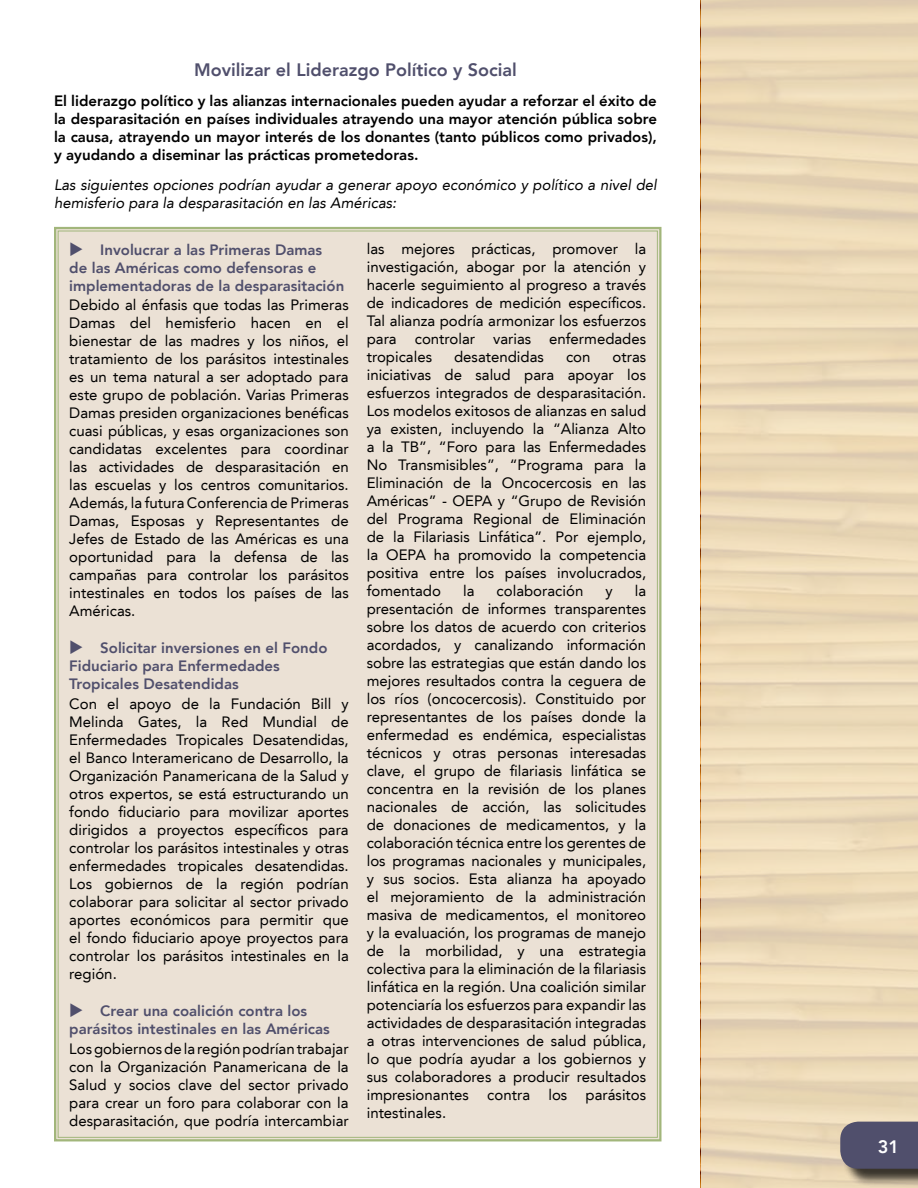
<style>
.page{position:relative;width:918px;height:1188px;background:#fff}
.page>*{position:absolute;margin:0;border:0;box-sizing:border-box;transform-origin:0 0}
.t1{font:800 18px "Avenir LT";color:#504f6c}
.t2{font:800 18px "Avenir LT";color:#fff}
.t3{font:15px/18px "Avenir LT";color:#000;text-align:justify}
.t4{font:800 15px/18px "Avenir LT";color:#000;text-align:justify}
.t5{font:800 15px/18px "Avenir LT";color:#504f6c}
.t6{font:italic 15px/18px "Avenir LT";color:#000}
</style>
<div class="page">
<svg style="left:701px;top:0;width:217px;height:1188px;background:#ebd8b7"></svg>
<div style="left:843px;top:1124px;width:75px;height:64px;background:#000;opacity:.75"></div>
<div style="left:840px;top:1122px;width:78px;height:47px;background:#504f6c"></div>
<div style="left:54px;top:226px;width:608px;height:916px;background:#ebe1d5"></div>
<p class="t1" style="left:194px;top:60px;width:324px">Movilizar el Liderazgo Político y Social</p>
<p class="t4" style="left:54px;top:92px;width:605px">El liderazgo político y las alianzas internacionales pueden ayudar a reforzar el éxito de la desparasitación en países individuales atrayendo una mayor atención pública sobre la causa, atrayendo un mayor interés de los donantes (tanto públicos como privados), y ayudando a diseminar las prácticas prometedoras.</p>
<p class="t6" style="left:54px;top:176px;width:604px">Las siguientes opciones podrían ayudar a generar apoyo económico y político a nivel del hemisferio para la desparasitación en las Américas:</p>
<p class="t5" style="left:69px;top:241px;width:277px">◆ Involucrar a las Primeras Damas<br>de las Américas como defensoras e implementadoras de la desparasitación</p>
<p class="t3" style="left:69px;top:296px;width:281px">Debido al énfasis que todas las Primeras Damas del hemisferio hacen en el bienestar de las madres y los niños, el tratamiento de los parásitos intestinales es un tema natural a ser adoptado para este grupo de población. Varias Primeras Damas presiden organizaciones benéficas cuasi públicas, y esas organizaciones son candidatas excelentes para coordinar las actividades de desparasitación en las escuelas y los centros comunitarios.<br>Además, la futura Conferencia de Primeras Damas, Esposas y Representantes de Jefes de Estado de las Américas es una oportunidad para la defensa de las campañas para controlar los parásitos intestinales en todos los países de las Américas.</p>
<p class="t5" style="left:69px;top:639px;width:260px">◆ Solicitar inversiones en el Fondo<br>Fiduciario para Enfermedades<br>Tropicales Desatendidas</p>
<p class="t3" style="left:69px;top:695px;width:281px">Con el apoyo de la Fundación Bill y Melinda Gates, la Red Mundial de Enfermedades Tropicales Desatendidas, el Banco Interamericano de Desarrollo, la Organización Panamericana de la Salud y otros expertos, se está estructurando un fondo fiduciario para movilizar aportes dirigidos a proyectos específicos para controlar los parásitos intestinales y otras enfermedades tropicales desatendidas.<br>Los gobiernos de la región podrían colaborar para solicitar al sector privado aportes económicos para permitir que el fondo fiduciario apoye proyectos para controlar los parásitos intestinales en la región.</p>
<p class="t5" style="left:69px;top:1002px;width:262px">◆ Crear una coalición contra los parásitos intestinales en las Américas</p>
<p class="t3" style="left:69px;top:1039px;width:281px">Los gobiernos de la región podrían trabajar con la Organización Panamericana de la Salud y socios clave del sector privado para crear un foro para colaborar con la desparasitación, que podría intercambiar</p>
<p class="t3" style="left:367px;top:239px;width:281px">las mejores prácticas, promover la investigación, abogar por la atención y hacerle seguimiento al progreso a través de indicadores de medición específicos.<br>Tal alianza podría armonizar los esfuerzos para controlar varias enfermedades tropicales</p>
<p class="t3" style="left:454px;top:347px;width:91px">desatendidas</p>
<p class="t3" style="left:566px;top:347px;width:26px">con</p>
<p class="t3" style="left:367px;top:347px;width:281px;text-indent:246px">otras iniciativas de salud para apoyar los esfuerzos integrados de desparasitación.<br>Los modelos exitosos de alianzas en salud ya existen, incluyendo la “Alianza Alto a la TB”, “Foro para las Enfermedades No Transmisibles”, “Programa para la Eliminación de la Oncocercosis en las Américas” - OEPA y “Grupo de Revisión del Programa Regional de Eliminación de la Filariasis Linfática”. Por ejemplo, la OEPA ha promovido la competencia positiva entre los países involucrados, fomentado</p>
<p class="t3" style="left:367px;top:581px;width:281px;text-indent:268px">la presentación de informes transparentes sobre los datos de acuerdo con criterios acordados, y canalizando información sobre las estrategias que están dando los mejores resultados contra la ceguera de los ríos (oncocercosis). Constituido por representantes de los países donde la enfermedad es endémica, especialistas técnicos y otras personas interesadas clave, el grupo de filariasis linfática se concentra en la revisión de los planes nacionales de acción, las solicitudes de donaciones de medicamentos, y la colaboración técnica entre los gerentes de los programas nacionales y municipales, y sus socios. Esta alianza ha apoyado el mejoramiento de la administración masiva de medicamentos, el monitoreo y la evaluación, los programas de manejo de la morbilidad, y una estrategia colectiva para la eliminación de la filariasis linfática en la región. Una coalición similar potenciaría los esfuerzos para expandir las actividades de desparasitación integradas a otras intervenciones de salud pública, lo que podría ayudar a los gobiernos y sus colaboradores a producir resultados impresionantes contra los parásitos intestinales.</p>
<p class="t3" style="left:463px;top:581px;width:13px">la</p>
<p class="t3" style="left:497px;top:581px;width:88px">colaboración</p>
<p class="t3" style="left:605px;top:581px;width:9px">y</p>
<p class="t2" style="left:878px;top:1136px;width:23px">31</p>
</div>
